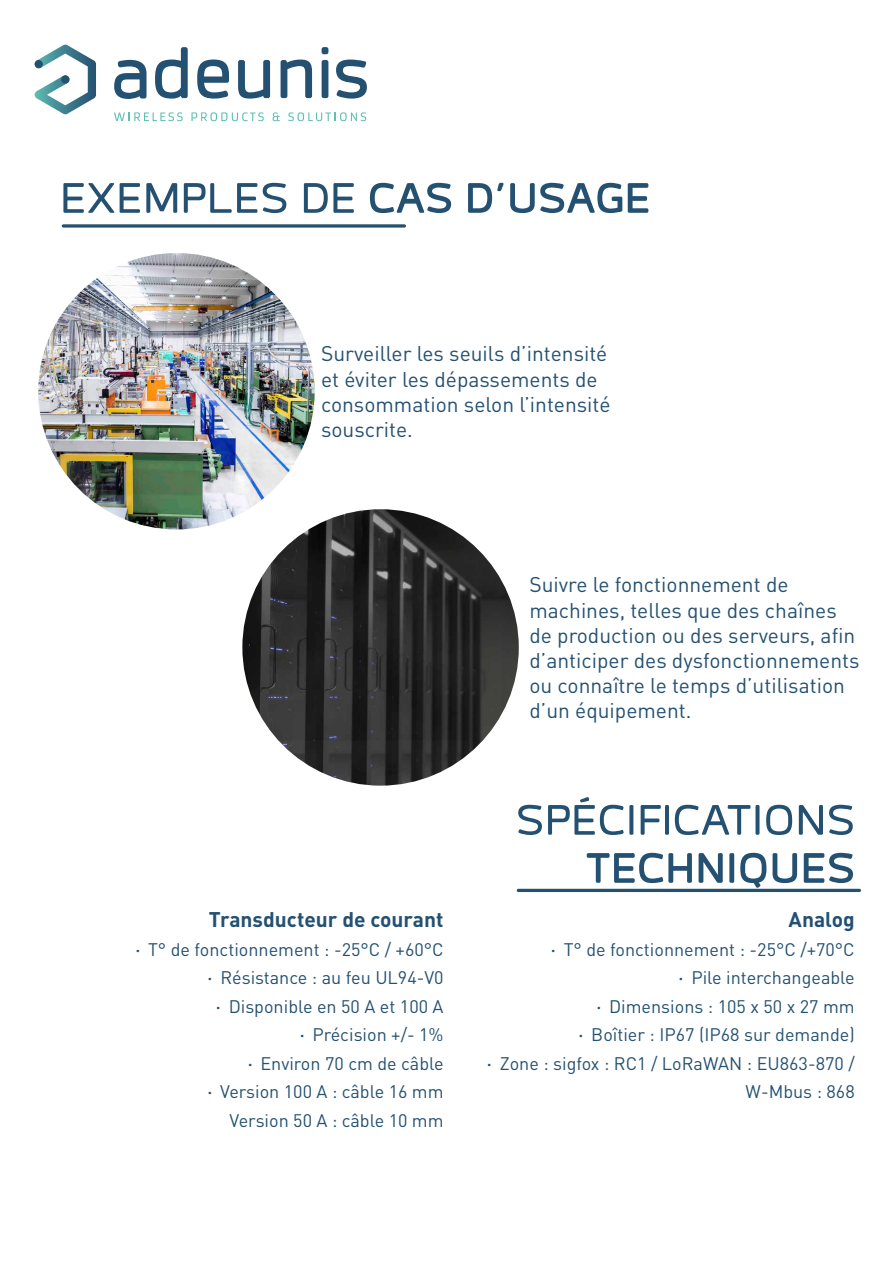
<style>
.page{position:relative;width:893px;height:1263px;background:#fff}
.page>*{position:absolute;margin:0;border:0;box-sizing:border-box;transform-origin:0 0}
.t1{font:500 55.5px "Labrador B";letter-spacing:.02em;color:#245171}
.t2{font:700 55.5px "Labrador B";letter-spacing:.02em;color:#245171}
.t3{font:21px/25.2px "DIN Pro";color:#245171}
.Points_forts{font:700 21px "DIN Pro";color:#245171}
.Points_forts-2{font:18px/28.5px "DIN Pro";color:#245171;text-align:right}
.s1{font-weight:700}
.s2{font-weight:500}
</style>
<div class="page">
<svg style="left:34px;top:45px;width:62px;height:69px"></svg>
<div style="left:35px;top:60px;width:8px;height:8px;background:#245171;border-radius:50%"></div>
<div style="left:61px;top:75px;width:8px;height:9px;background:#245171;border-radius:50%"></div>
<svg style="left:114px;top:112px;width:69px;height:9px"></svg>
<svg style="left:191px;top:112px;width:73px;height:9px"></svg>
<svg style="left:273px;top:112px;width:7px;height:9px"></svg>
<svg style="left:288px;top:112px;width:78px;height:9px"></svg>
<svg style="left:114px;top:60px;width:32px;height:39px"></svg>
<svg style="left:155px;top:47px;width:33px;height:52px"></svg>
<svg style="left:197px;top:60px;width:32px;height:39px"></svg>
<svg style="left:238px;top:60px;width:32px;height:39px"></svg>
<svg style="left:281px;top:60px;width:31px;height:38px"></svg>
<div style="left:322px;top:47px;width:6px;height:7px;background:#245171;border-radius:2px"></div>
<div style="left:322px;top:60px;width:6px;height:38px;background:#245171;border-radius:2px"></div>
<svg style="left:336px;top:60px;width:31px;height:39px"></svg>
<img style="left:38px;top:253px;width:277px;height:276px;border-radius:138px">
<svg style="left:63px;top:224px;width:341px;height:4px"></svg>
<img style="left:242px;top:509px;width:277px;height:277px;border-radius:138px">
<hr style="left:518px;top:889px;width:341px;height:3px;background:#245171">
<p class="t1" style="left:60px;top:170px;width:591px">EXEMPLES DE <span class="s1">CAS D’USAGE</span></p>
<p class="t3" style="left:321px;top:340px;width:291px">Surveiller les seuils d’intensité et éviter les dépassements de consommation selon l’intensité souscrite.</p>
<p class="Points_forts" style="left:209px;top:905px;width:236px">Transducteur de courant</p>
<p class="Points_forts-2" style="left:135px;top:934px;width:310px"><span class="s2">·</span> T° de fonctionnement : -25°C / +60°C</p>
<p class="Points_forts-2" style="left:208px;top:963px;width:237px"><span class="s2">·</span> Résistance : au feu UL94-V0</p>
<p class="Points_forts-2" style="left:216px;top:991px;width:229px"><span class="s2">·</span> Disponible en 50 A et 100 A</p>
<p class="Points_forts-2" style="left:300px;top:1020px;width:145px"><span class="s2">·</span> Précision +/- 1%</p>
<p class="Points_forts-2" style="left:248px;top:1048px;width:197px"><span class="s2">·</span> Environ 70 cm de câble</p>
<p class="Points_forts-2" style="left:207px;top:1077px;width:238px"><span class="s2">·</span> Version 100 A : câble 16 mm</p>
<p class="Points_forts-2" style="left:230px;top:1105px;width:215px">Version 50 A : câble 10 mm</p>
<p class="t3" style="left:529px;top:571px;width:332px">Suivre le fonctionnement de machines, telles que des chaînes de production ou des serveurs, afin d’anticiper des dysfonctionnements ou connaître le temps d’utilisation d’un équipement.</p>
<p class="t1" style="left:516px;top:792px;width:340px">SPÉCIFICATIONS</p>
<p class="t2" style="left:586px;top:840px;width:270px">TECHNIQUES</p>
<p class="Points_forts" style="left:789px;top:905px;width:68px">Analog</p>
<p class="Points_forts-2" style="left:551px;top:934px;width:305px"><span class="s2">·</span> T° de fonctionnement : -25°C /+70°C</p>
<p class="Points_forts-2" style="left:679px;top:963px;width:178px"><span class="s2">·</span> Pile interchangeable</p>
<p class="Points_forts-2" style="left:596px;top:991px;width:260px"><span class="s2">·</span> Dimensions : 105 x 50 x 27 mm</p>
<p class="Points_forts-2" style="left:579px;top:1020px;width:278px"><span class="s2">·</span> Boîtier : IP67 (IP68 sur demande)</p>
<p class="Points_forts-2" style="left:487px;top:1048px;width:369px"><span class="s2">·</span> Zone : sigfox : RC1 / LoRaWAN : EU863-870 /<br>W-Mbus : 868</p>
</div>
